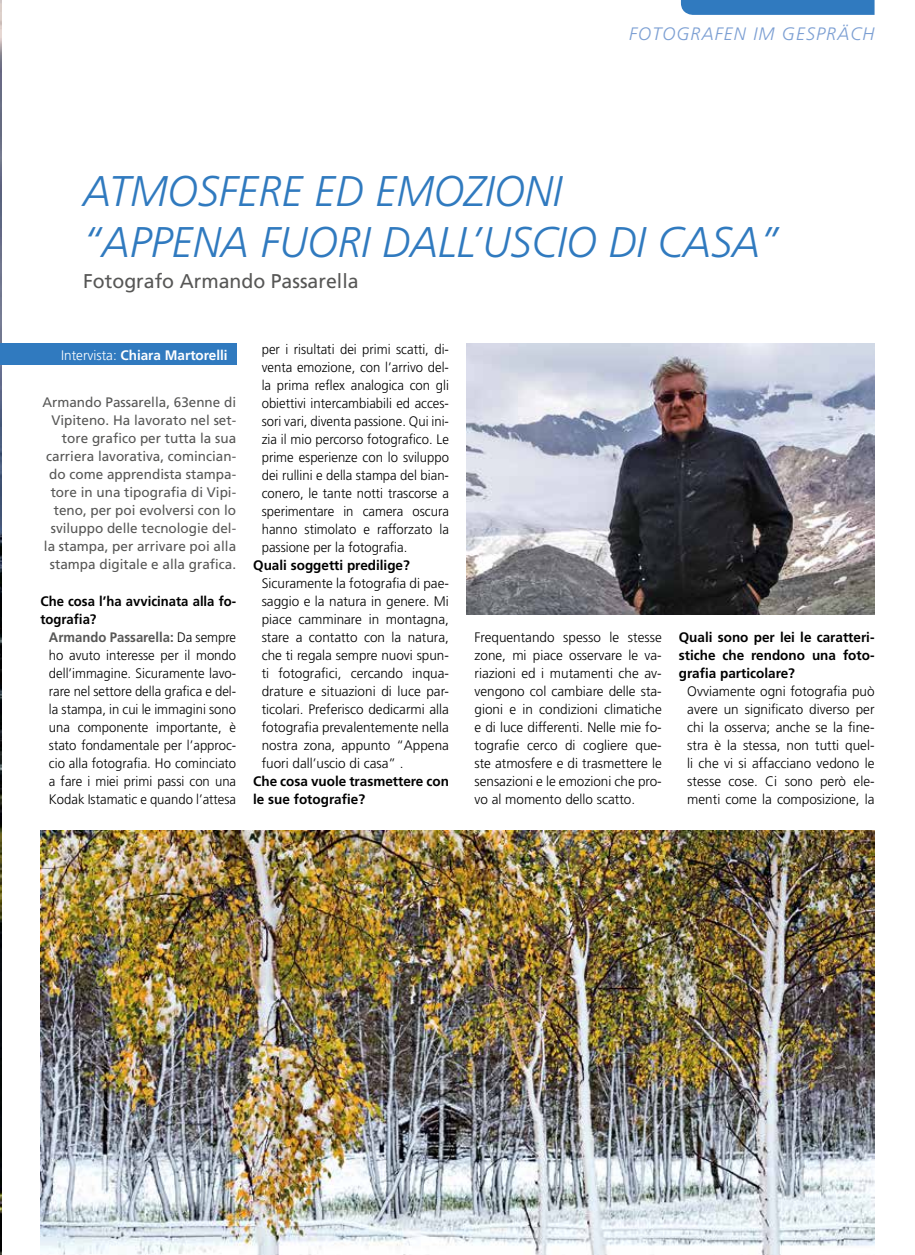
<style>
.page{position:relative;width:915px;height:1255px;background:#fff}
.page>*{position:absolute;margin:0;border:0;box-sizing:border-box;transform-origin:0 0}
.t1{font:italic 300 42.9px/50.4px "Frutiger LT Std";color:#307abf}
.t2{font:19.95px "Frutiger LT Std";color:#575756}
.t3{font:italic 300 18px "Frutiger LT Std";letter-spacing:.06em;color:#7c9fd3}
.t4{font:300 13.8px/18px "Frutiger LT Std";color:#000;text-align:justify}
.t5{font:300 13.8px/18px "Frutiger LT Std";color:#000;text-align:justify;scale:.95 1}
.t6{font:13.8px/18px "Frutiger LT Std";color:#575756;text-align:right}
.t7{font:700 13.8px/18px "Frutiger LT Std";color:#000}
.t8{font:700 13.8px "Frutiger LT Std";color:#fff}
.s1{font-weight:300}
.s2{font-weight:700;color:#575756}
</style>
<div class="page">
<img style="left:0;top:0;width:1px;height:1254px">
<svg style="left:680px;top:0;width:194px;height:15px;background:#347cc0"></svg>
<div style="left:0;top:343px;width:236px;height:22px;background:#307abf"></div>
<img style="left:466px;top:343px;width:408px;height:272px">
<img style="left:40px;top:831px;width:834px;height:423px">
<h3 class="t3" style="left:629px;top:24px;width:247px">FOTOGRAFEN IM GESPRÄCH</h3>
<h1 class="t1" style="left:83px;top:167px;width:697px">ATMOSFERE ED EMOZIONI<br>“APPENA FUORI DALL’USCIO DI CASA”</h1>
<h2 class="t2" style="left:83px;top:269px;width:277px">Fotografo Armando Passarella</h2>
<p class="t8" style="left:61px;top:346px;width:168px"><span class="s1">Intervista:</span> Chiara Martorelli</p>
<p class="t6" style="left:42px;top:393px;width:195px">Armando Passarella, 63enne di<br>Vipiteno. Ha lavorato nel set&shy;tore grafico per tutta la sua carriera lavorativa, comincian&shy;do come apprendista stampa&shy;tore in una tipografia di Vipi&shy;teno, per poi evolversi con lo sviluppo delle tecnologie del&shy;la stampa, per arrivare poi alla stampa digitale e alla grafica.</p>
<p class="t7" style="left:40px;top:591px;width:197px">Che cosa l’ha avvicinata alla fo&shy;tografia?</p>
<p class="t5" style="left:49px;top:628px;width:198px"><span class="s2">Armando Passarella:</span> Da sempre ho avuto interesse per il mondo dell’immagine. Sicuramente lavo&shy;rare nel settore della grafica e del&shy;la stampa, in cui le immagini sono una componente importante, è stato fondamentale per l’approc&shy;cio alla fotografia. Ho cominciato a fare i miei primi passi con una Kodak Istamatic e quando l’attesa</p>
<p class="t5" style="left:261px;top:340px;width:198px">per i risultati dei primi scatti, di&shy;venta emozione, con l’arrivo del&shy;la prima reflex analogica con gli obiettivi intercambiabili ed acces&shy;sori vari, diventa passione. Qui ini&shy;zia il mio percorso fotografico. Le prime esperienze con lo sviluppo dei rullini e della stampa del bian&shy;conero, le tante notti trascorse a sperimentare in camera oscura hanno stimolato e rafforzato la passione per la fotografia.</p>
<p class="t7" style="left:253px;top:556px;width:158px">Quali soggetti predilige?</p>
<p class="t4" style="left:261px;top:574px;width:189px">Sicuramente la fotografia di pae&shy;saggio e la natura in genere. Mi piace camminare in montagna, stare a contatto con la natura, che ti regala sempre nuovi spun&shy;ti fotografici, cercando inqua&shy;drature e situazioni di luce par&shy;ticolari. Preferisco dedicarmi alla fotografia prevalentemente nella nostra zona, appunto “Appena fuori dall’uscio di casa” .</p>
<p class="t7" style="left:253px;top:772px;width:197px">Che cosa vuole trasmettere con le sue fotografie?</p>
<p class="t4" style="left:474px;top:628px;width:189px">Frequentando spesso le stesse zone, mi piace osservare le va&shy;riazioni ed i mutamenti che av&shy;vengono col cambiare delle sta&shy;gioni e in condizioni climatiche e di luce differenti. Nelle mie fo&shy;tografie cerco di cogliere que&shy;ste atmosfere e di trasmettere le sensazioni e le emozioni che pro&shy;vo al momento dello scatto.</p>
<p class="t7" style="left:678px;top:628px;width:197px;text-align:justify">Quali sono per lei le caratteri&shy;stiche che rendono una foto&shy;grafia particolare?</p>
<p class="t4" style="left:687px;top:682px;width:189px">Ovviamente ogni fotografia può avere un significato diverso per chi la osserva; anche se la fine&shy;stra è la stessa, non tutti quel&shy;li che vi si affacciano vedono le stesse cose. Ci sono però ele&shy;menti come la composizione, la</p>
</div>
